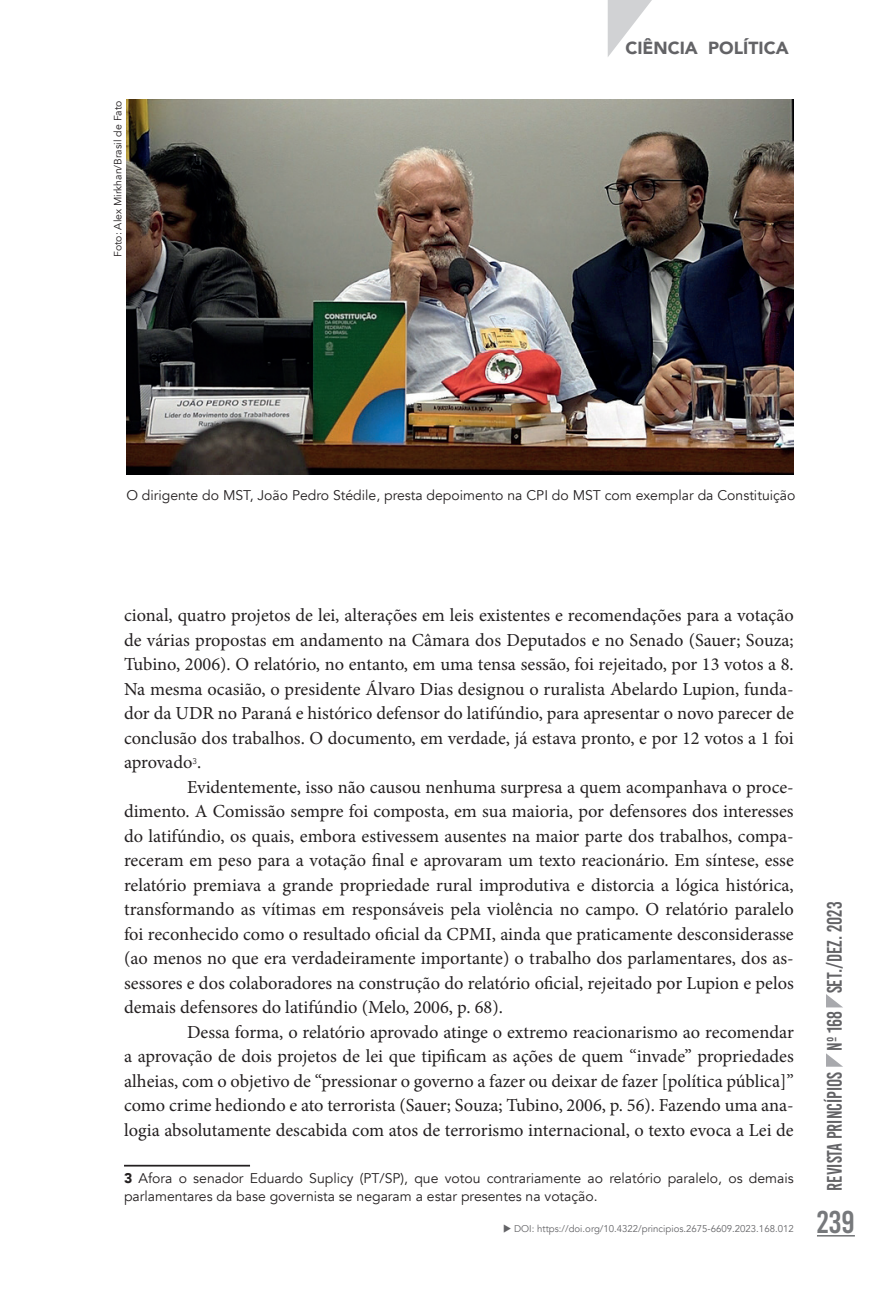
<style>
.page{position:relative;width:893px;height:1290px;background:#fff}
.page>*{position:absolute;margin:0;border:0;box-sizing:border-box;transform-origin:0 0}
.t1{font:31.5px "Bebas Kai";color:#76787b}
.t2{font:21px "Bebas Kai";color:#636366;scale:.9 1}
.t3{font:18.38px/24.5px "Minion Pro";color:#231f20;text-align:justify}
.t4{font:900 17.5px "Avenir";color:#636366}
.t5{font:14px/17.5px "Avenir";color:#231f20}
.t6{font:10.5px "Avenir";color:#231f20}
.t7{font:9.8px "Avenir";color:#636366}
.t8{font:8.22px "Avenir";color:#231f20}
.s1{font-weight:900}
</style>
<div class="page">
<hr style="left:817px;top:1235px;width:38px;height:1px;background:#76787b">
<svg style="left:826px;top:1053px;width:17px;height:14px"></svg>
<svg style="left:826px;top:994px;width:17px;height:13px"></svg>
<svg style="left:608px;top:0;width:44px;height:57px"></svg>
<hr style="left:124px;top:1165px;width:126px;height:1px;background:#231f20">
<img style="left:126px;top:99px;width:668px;height:376px">
<p class="t6" style="left:112px;top:257px;width:158px;rotate:-90deg">Foto: Alex Mirkhan/Brasil de Fato</p>
<p class="t4" style="left:625px;top:33px;width:165px">CIÊNCIA POLÍTICA</p>
<p class="t5" style="left:126px;top:487px;width:671px">O dirigente do MST, João Pedro Stédile, presta depoimento na CPI do MST com exemplar da Constituição</p>
<p class="t3" style="left:124px;top:603px;width:671px">cional, quatro projetos de lei, alterações em leis existentes e recomendações para a votação de várias propostas em andamento na Câmara dos Deputados e no Senado (Sauer; Souza; Tubino, 2006). O relatório, no entanto, em uma tensa sessão, foi rejeitado, por 13 votos a 8.<br>Na mesma ocasião, o presidente Álvaro Dias designou o ruralista Abelardo Lupion, funda&shy;dor da UDR no Paraná e histórico defensor do latifúndio, para apresentar o novo parecer de conclusão dos trabalhos. O documento, em verdade, já estava pronto, e por 12 votos a 1 foi aprovado .</p>
<p class="t8" style="left:192px;top:756px;width:6px">3</p>
<p class="t3" style="left:124px;top:775px;width:671px;text-indent:63px">Evidentemente, isso não causou nenhuma surpresa a quem acompanhava o proce&shy;dimento. A Comissão sempre foi composta, em sua maioria, por defensores dos interesses do latifúndio, os quais, embora estivessem ausentes na maior parte dos trabalhos, compa&shy;receram em peso para a votação final e aprovaram um texto reacionário. Em síntese, esse relatório premiava a grande propriedade rural improdutiva e distorcia a lógica histórica, transformando as vítimas em responsáveis pela violência no campo. O relatório paralelo foi reconhecido como o resultado oficial da CPMI, ainda que praticamente desconsiderasse (ao menos no que era verdadeiramente importante) o trabalho dos parlamentares, dos as&shy;sessores e dos colaboradores na construção do relatório oficial, rejeitado por Lupion e pelos demais defensores do latifúndio (Melo, 2006, p. 68).</p>
<p class="t3" style="left:124px;top:1019px;width:671px;text-indent:63px">Dessa forma, o relatório aprovado atinge o extremo reacionarismo ao recomendar a aprovação de dois projetos de lei que tipificam as ações de quem “invade” propriedades alheias, com o objetivo de “pressionar o governo a fazer ou deixar de fazer [política pública]” como crime hediondo e ato terrorista (Sauer; Souza; Tubino, 2006, p. 56). Fazendo uma ana&shy;logia absolutamente descabida com atos de terrorismo internacional, o texto evoca a Lei de</p>
<p class="t5" style="left:124px;top:1170px;width:671px"><span class="s1">3</span> Afora o senador Eduardo Suplicy (PT/SP), que votou contrariamente ao relatório paralelo, os demais parlamentares da base governista se negaram a estar presentes na votação.</p>
<p class="t7" style="left:503px;top:1223px;width:292px">◆ DOI: https://doi.org/10.4322/principios.2675-6609.2023.168.012</p>
<p class="t2" style="left:823px;top:1191px;width:323px;rotate:-90deg">Revista Princípios nº 168 SET./Dez. 2023</p>
<h1 class="t1" style="left:817px;top:1205px;width:39px">239</h1>
</div>
